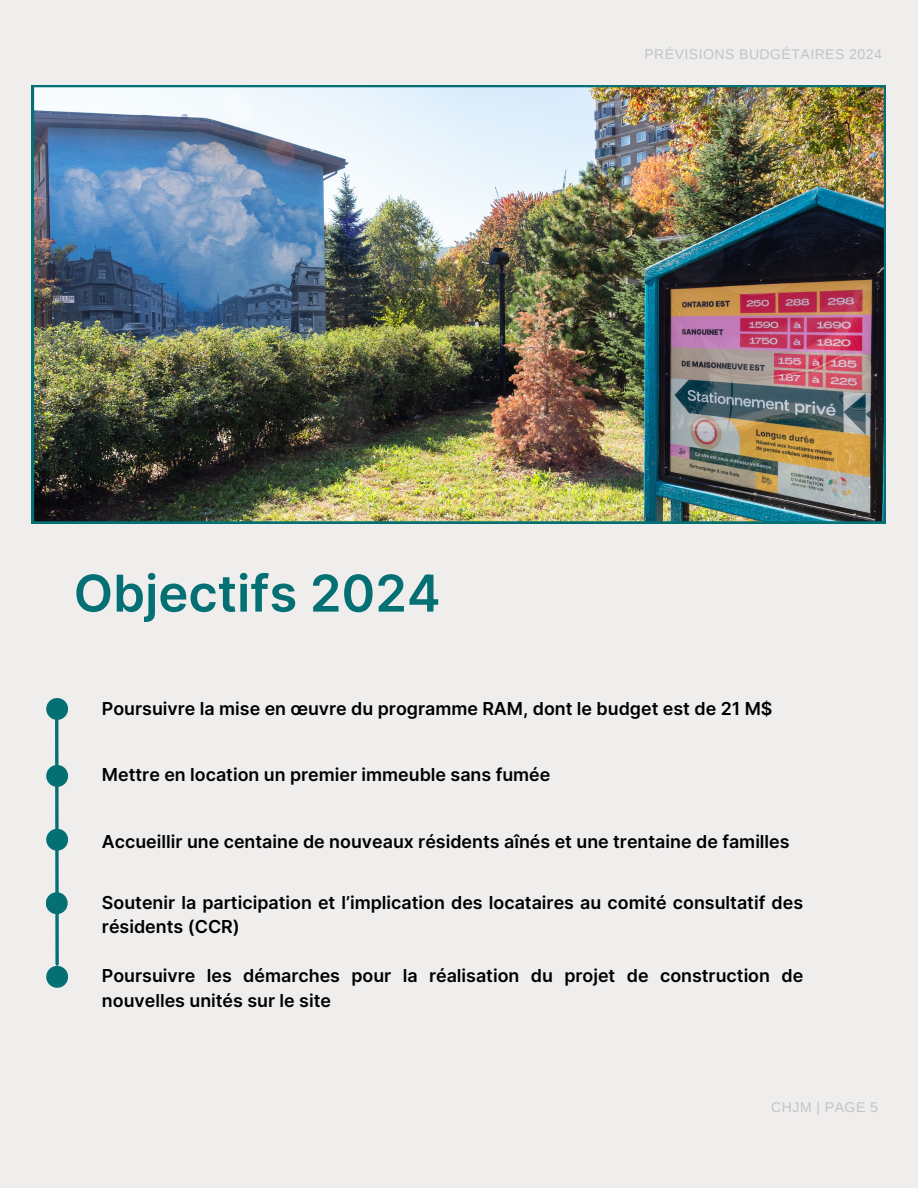
<style>
.page{position:relative;width:918px;height:1188px;background:#f0eeed}
.page>*{position:absolute;margin:0;border:0;box-sizing:border-box;transform-origin:0 0}
.t1{font:600 50.85px "Inter";color:#057073}
.t2{font:600 17.85px/24.8px "Inter";color:#000}
.t3{font:14.1px "Liberation Sans";letter-spacing:.03em;color:#c4c4c4}
</style>
<div class="page">
<svg style="left:55px;top:720px;width:4px;height:244px"></svg>
<div style="left:46px;top:829px;width:22px;height:22px;background:#057073;border-radius:50%"></div>
<div style="left:46px;top:765px;width:22px;height:22px;background:#057073;border-radius:50%"></div>
<div style="left:46px;top:698px;width:22px;height:22px;background:#057073;border-radius:50%"></div>
<div style="left:46px;top:892px;width:22px;height:22px;background:#057073;border-radius:50%"></div>
<div style="left:46px;top:966px;width:22px;height:22px;background:#057073;border-radius:50%"></div>
<img style="left:32px;top:85px;width:854px;height:439px">
<p class="t1" style="left:74px;top:562px;width:368px">Objectifs 2024</p>
<p class="t3" style="left:644px;top:47px;width:239px">PRÉVISIONS BUDGÉTAIRES 2024</p>
<p class="t2" style="left:102px;top:696px;width:672px">Poursuivre la mise en œuvre du programme RAM, dont le budget est de 21 M$</p>
<p class="t2" style="left:102px;top:762px;width:450px">Mettre en location un premier immeuble sans fumée</p>
<p class="t2" style="left:102px;top:829px;width:689px">Accueillir une centaine de nouveaux résidents aînés et une trentaine de familles</p>
<p class="t2" style="left:102px;top:890px;width:703px">Soutenir la participation et l’implication des locataires au comité consultatif des résidents (CCR)</p>
<p class="t2" style="left:102px;top:963px;width:703px">Poursuivre les démarches pour la réalisation du projet de construction de nouvelles unités sur le site</p>
<p class="t3" style="left:771px;top:1099px;width:108px">CHJM | PAGE 5</p>
</div>
